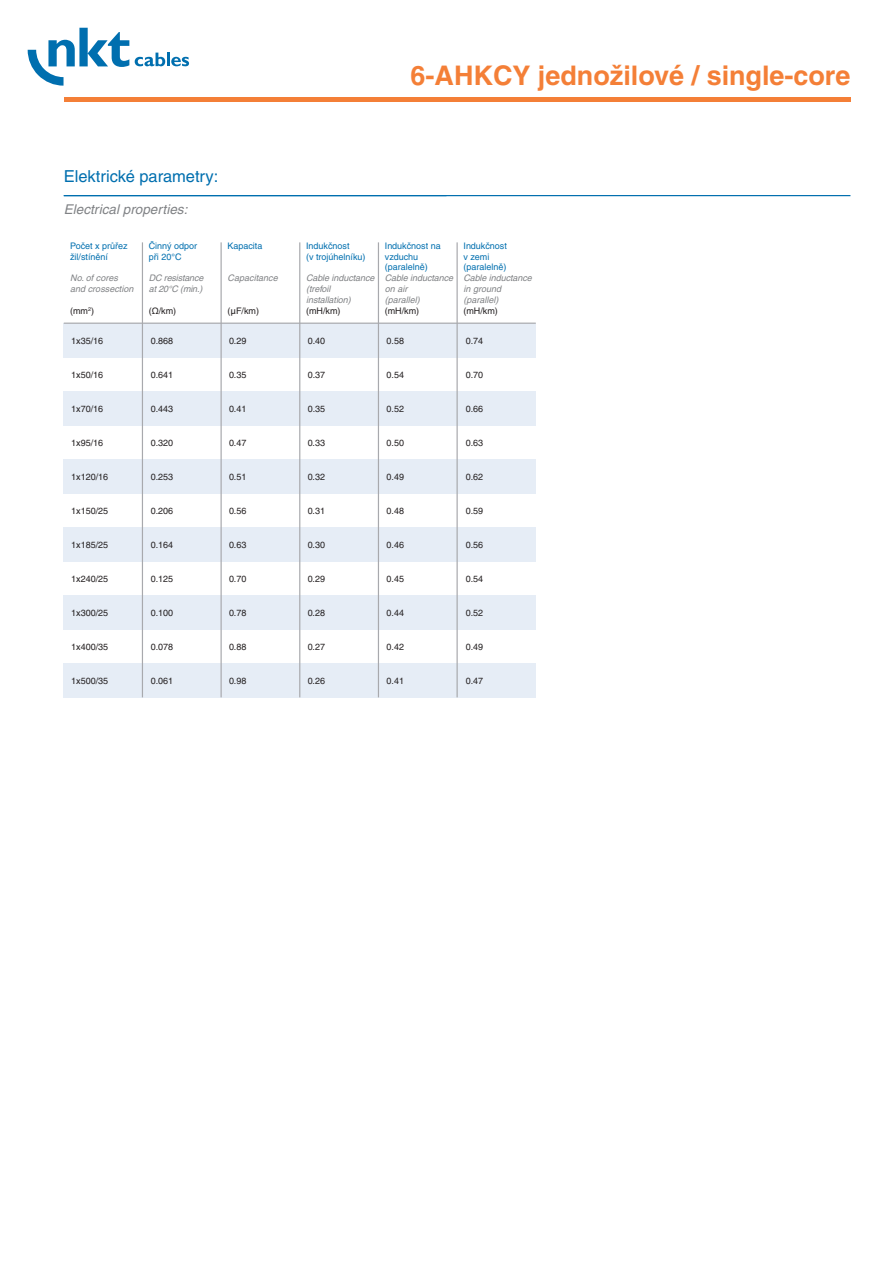
<style>
.page{position:relative;width:893px;height:1263px;background:#fff}
.page>*{position:absolute;margin:0;border:0;box-sizing:border-box;transform-origin:0 0}
.t1{font:700 27px "Helvetica CE";color:#f47f37}
.t2{font:16.5px "Helvetica CE";color:#006faf}
.t3{font:italic 13.5px "Helvetica CE";letter-spacing:.005em;color:#808285}
.t4{font:9px "Helvetica CE";color:#231f20}
.t5{font:italic 9px/10.8px "Helvetica CE";letter-spacing:-.005em;color:#808285}
.t6{font:9px/10.8px "Helvetica CE";color:#006faf}
.s1{font-family:"Helvetica"}
.s2{font-family:"Lucida Grande"}
</style>
<div class="page">
<svg style="left:28px;top:28px;width:101px;height:58px"></svg>
<svg style="left:135px;top:53px;width:54px;height:13px"></svg>
<hr style="left:64px;top:98px;width:786px;height:4px;background:#f47f37">
<hr style="left:64px;top:195px;width:786px;height:1px;background:#006faf">
<div style="left:64px;top:323px;width:472px;height:34px;background:#e6edf6"></div>
<div style="left:64px;top:391px;width:472px;height:34px;background:#e6edf6"></div>
<div style="left:64px;top:459px;width:472px;height:34px;background:#e6edf6"></div>
<div style="left:64px;top:527px;width:472px;height:34px;background:#e6edf6"></div>
<div style="left:64px;top:595px;width:472px;height:34px;background:#e6edf6"></div>
<div style="left:64px;top:663px;width:472px;height:34px;background:#e6edf6"></div>
<hr style="left:142px;top:242px;width:1px;height:455px;background:#a8a9ad">
<hr style="left:221px;top:242px;width:1px;height:455px;background:#a8a9ad">
<hr style="left:299px;top:242px;width:1px;height:455px;background:#a8a9ad">
<hr style="left:64px;top:323px;width:472px;height:1px;background:#a8a9ad">
<hr style="left:378px;top:242px;width:1px;height:455px;background:#a8a9ad">
<hr style="left:456px;top:242px;width:2px;height:455px;background:#a8a9ad">
<h2 class="t2" style="left:64px;top:170px;width:156px">Elektrické parametry:</h2>
<h3 class="t3" style="left:64px;top:204px;width:125px">Electrical properties:</h3>
<h1 class="t1" style="left:411px;top:66px;width:441px">6-AHKCY jednožilové / single-core</h1>
<p class="t6" style="left:149px;top:241px;width:50px">Činný odpor při 20°C</p>
<p class="t5" style="left:149px;top:274px;width:56px">DC resistance at 20°C (min.)</p>
<p class="t4" style="left:149px;top:307px;width:29px">(<span class="s1">Ω</span>/km)</p>
<p class="t6" style="left:70px;top:241px;width:59px">Počet x průřez žil/stínění</p>
<p class="t5" style="left:70px;top:274px;width:65px">No. of cores and crossection</p>
<p class="t4" style="left:70px;top:307px;width:25px">(mm<sup>2</sup>)</p>
<p class="t4" style="left:71px;top:337px;width:33px">1x35/16</p>
<p class="t4" style="left:151px;top:337px;width:24px">0.868</p>
<p class="t4" style="left:229px;top:337px;width:19px">0.29</p>
<p class="t4" style="left:308px;top:337px;width:19px">0.40</p>
<p class="t4" style="left:387px;top:337px;width:19px">0.58</p>
<p class="t4" style="left:466px;top:337px;width:19px">0.74</p>
<p class="t4" style="left:71px;top:371px;width:33px">1x50/16</p>
<p class="t4" style="left:151px;top:371px;width:24px">0.641</p>
<p class="t4" style="left:229px;top:371px;width:19px">0.35</p>
<p class="t4" style="left:308px;top:371px;width:19px">0.37</p>
<p class="t4" style="left:387px;top:371px;width:19px">0.54</p>
<p class="t4" style="left:466px;top:371px;width:19px">0.70</p>
<p class="t4" style="left:71px;top:405px;width:33px">1x70/16</p>
<p class="t4" style="left:151px;top:405px;width:24px">0.443</p>
<p class="t4" style="left:229px;top:405px;width:19px">0.41</p>
<p class="t4" style="left:308px;top:405px;width:19px">0.35</p>
<p class="t4" style="left:387px;top:405px;width:19px">0.52</p>
<p class="t4" style="left:466px;top:405px;width:19px">0.66</p>
<p class="t4" style="left:71px;top:439px;width:33px">1x95/16</p>
<p class="t4" style="left:151px;top:439px;width:24px">0.320</p>
<p class="t4" style="left:229px;top:439px;width:19px">0.47</p>
<p class="t4" style="left:308px;top:439px;width:19px">0.33</p>
<p class="t4" style="left:387px;top:439px;width:19px">0.50</p>
<p class="t4" style="left:466px;top:439px;width:19px">0.63</p>
<p class="t4" style="left:71px;top:473px;width:38px">1x120/16</p>
<p class="t4" style="left:151px;top:473px;width:24px">0.253</p>
<p class="t4" style="left:229px;top:473px;width:19px">0.51</p>
<p class="t4" style="left:308px;top:473px;width:19px">0.32</p>
<p class="t4" style="left:387px;top:473px;width:19px">0.49</p>
<p class="t4" style="left:466px;top:473px;width:19px">0.62</p>
<p class="t4" style="left:71px;top:507px;width:38px">1x150/25</p>
<p class="t4" style="left:151px;top:507px;width:24px">0.206</p>
<p class="t4" style="left:229px;top:507px;width:19px">0.56</p>
<p class="t4" style="left:308px;top:507px;width:19px">0.31</p>
<p class="t4" style="left:387px;top:507px;width:19px">0.48</p>
<p class="t4" style="left:466px;top:507px;width:19px">0.59</p>
<p class="t4" style="left:71px;top:542px;width:38px">1x185/25</p>
<p class="t4" style="left:151px;top:542px;width:24px">0.164</p>
<p class="t4" style="left:229px;top:542px;width:19px">0.63</p>
<p class="t4" style="left:308px;top:542px;width:19px">0.30</p>
<p class="t4" style="left:387px;top:542px;width:19px">0.46</p>
<p class="t4" style="left:466px;top:542px;width:19px">0.56</p>
<p class="t4" style="left:71px;top:576px;width:38px">1x240/25</p>
<p class="t4" style="left:151px;top:576px;width:24px">0.125</p>
<p class="t4" style="left:229px;top:576px;width:19px">0.70</p>
<p class="t4" style="left:308px;top:576px;width:19px">0.29</p>
<p class="t4" style="left:387px;top:576px;width:19px">0.45</p>
<p class="t4" style="left:466px;top:576px;width:19px">0.54</p>
<p class="t4" style="left:71px;top:610px;width:38px">1x300/25</p>
<p class="t4" style="left:151px;top:610px;width:24px">0.100</p>
<p class="t4" style="left:229px;top:610px;width:19px">0.78</p>
<p class="t4" style="left:308px;top:610px;width:19px">0.28</p>
<p class="t4" style="left:387px;top:610px;width:19px">0.44</p>
<p class="t4" style="left:466px;top:610px;width:19px">0.52</p>
<p class="t4" style="left:71px;top:644px;width:38px">1x400/35</p>
<p class="t4" style="left:151px;top:644px;width:24px">0.078</p>
<p class="t4" style="left:229px;top:644px;width:19px">0.88</p>
<p class="t4" style="left:308px;top:644px;width:19px">0.27</p>
<p class="t4" style="left:387px;top:644px;width:19px">0.42</p>
<p class="t4" style="left:466px;top:644px;width:19px">0.49</p>
<p class="t4" style="left:71px;top:678px;width:38px">1x500/35</p>
<p class="t4" style="left:151px;top:678px;width:24px">0.061</p>
<p class="t4" style="left:229px;top:678px;width:19px">0.98</p>
<p class="t4" style="left:308px;top:678px;width:19px">0.26</p>
<p class="t4" style="left:387px;top:678px;width:19px">0.41</p>
<p class="t4" style="left:466px;top:678px;width:19px">0.47</p>
<p class="t6" style="left:306px;top:241px;width:61px">Indukčnost<br>(v trojúhelníku)</p>
<p class="t5" style="left:306px;top:274px;width:70px">Cable inductance (trefoil installation)</p>
<p class="t4" style="left:306px;top:307px;width:36px">(mH/km)</p>
<p class="t6" style="left:385px;top:241px;width:57px">Indukčnost na vzduchu (paralelně)</p>
<p class="t5" style="left:385px;top:274px;width:70px">Cable inductance on air<br>(parallel)</p>
<p class="t4" style="left:385px;top:307px;width:36px">(mH/km)</p>
<p class="t6" style="left:463px;top:241px;width:45px">Indukčnost v zemi (paralelně)</p>
<p class="t5" style="left:463px;top:274px;width:70px">Cable inductance in ground (parallel)</p>
<p class="t4" style="left:463px;top:307px;width:36px">(mH/km)</p>
<p class="t6" style="left:227px;top:241px;width:36px">Kapacita</p>
<p class="t5" style="left:227px;top:274px;width:52px">Capacitance</p>
<p class="t4" style="left:227px;top:308px;width:33px">(<span class="s2">µ</span>F/km)</p>
</div>
